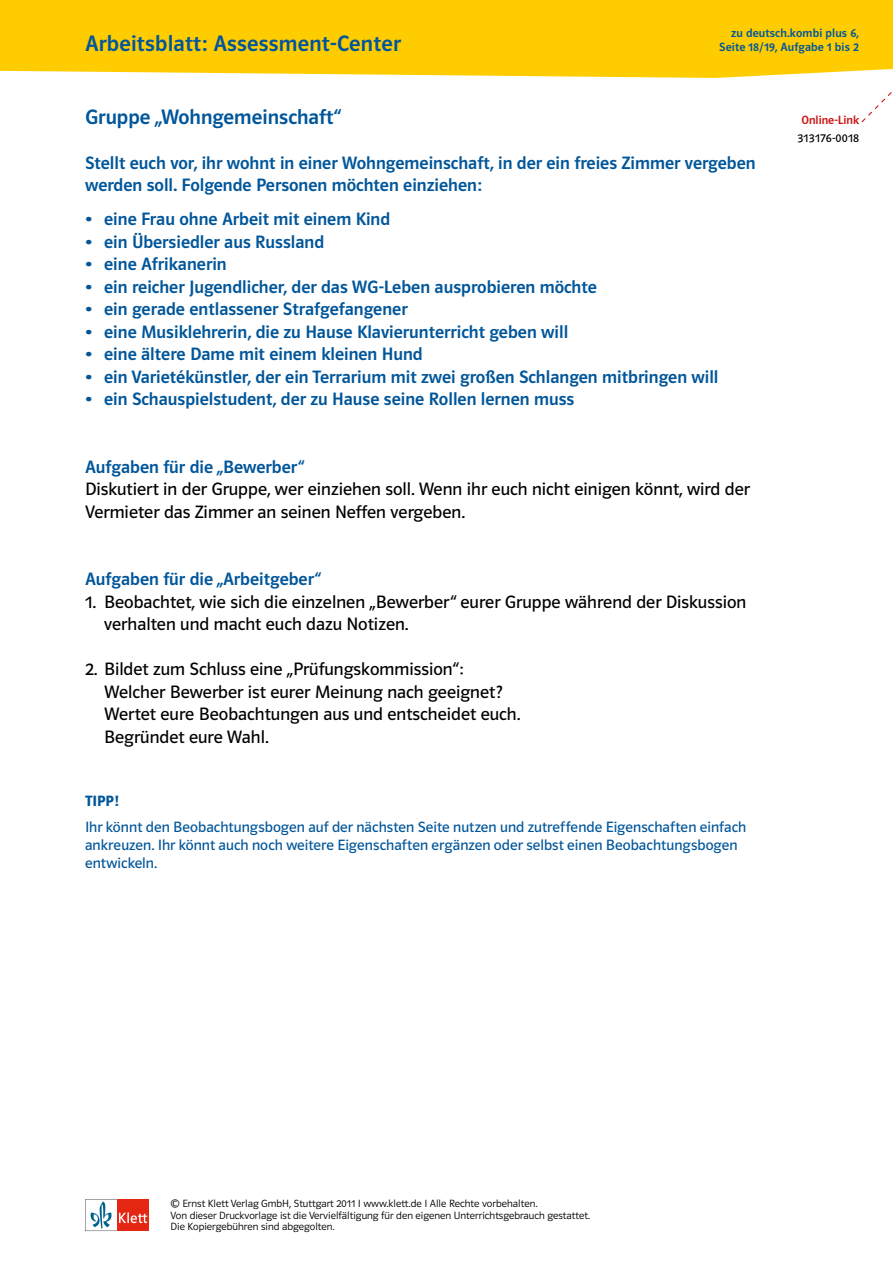
<style>
.page{position:relative;width:893px;height:1263px;background:#fff}
.page>*{position:absolute;margin:0;border:0;box-sizing:border-box;transform-origin:0 0}
.t1{font:22.5px "Polo ST11 K Krftg";letter-spacing:.01em;color:#00569a}
.t2{font:21px "Polo ST11 K Krftg";color:#00569a}
.t3{font:18px/22.5px "Polo ST11 K Krftg";color:#00569a}
.t4{font:18px/22.5px "Polo ST11 K Buch";color:#000}
._4001__Lesetext{font:15px/18px "Polo ST11 K Buch";letter-spacing:.005em;color:#00569a}
._4001__Lesetext-2{font:15px "Polo ST11 K Hfett";color:#00569a}
.t5{font:12px/14.4px "Polo ST11 K Krftg";letter-spacing:.01em;color:#00569a;text-align:right}
.t6{font:12px "Polo ST11 K Krftg";color:#cd1719}
.t7{font:12px "Polo ST11 K Buch";letter-spacing:.03em;color:#000}
.t8{font:10.5px/11.2px "Polo ST11 K Leicht";color:#000}
</style>
<div class="page">
<div style="left:0;top:0;width:893px;height:78px;background:#fc0"></div>
<svg style="left:85px;top:1199px;width:64px;height:32px"></svg>
<svg style="left:860px;top:45px;width:33px;height:78px"></svg>
<p class="t1" style="left:85px;top:31px;width:318px">Arbeitsblatt: Assessment-Center</p>
<p class="t5" style="left:719px;top:25px;width:141px">zu deutsch.kombi plus 6,<br>Seite 18/19, Aufgabe 1 bis 2</p>
<p class="t2" style="left:85px;top:105px;width:258px">Gruppe „Wohngemeinschaft“</p>
<p class="t3" style="left:85px;top:152px;width:672px">Stellt euch vor, ihr wohnt in einer Wohngemeinschaft, in der ein freies Zimmer vergeben werden soll. Folgende Personen möchten einziehen:</p>
<p class="t3" style="left:85px;top:208px;width:307px">• eine Frau ohne Arbeit mit einem Kind</p>
<p class="t3" style="left:85px;top:230px;width:241px">• ein Übersiedler aus Russland</p>
<p class="t3" style="left:85px;top:253px;width:143px">• eine Afrikanerin</p>
<p class="t3" style="left:85px;top:275px;width:513px">• ein reicher Jugendlicher, der das WG-Leben ausprobieren möchte</p>
<p class="t3" style="left:85px;top:298px;width:324px">• ein gerade entlassener Strafgefangener</p>
<p class="t3" style="left:85px;top:320px;width:485px">• eine Musiklehrerin, die zu Hause Klavierunterricht geben will</p>
<p class="t3" style="left:85px;top:343px;width:339px">• eine ältere Dame mit einem kleinen Hund</p>
<p class="t3" style="left:85px;top:365px;width:635px">• ein Varietékünstler, der ein Terrarium mit zwei großen Schlangen mitbringen will</p>
<p class="t3" style="left:85px;top:388px;width:491px">• ein Schauspielstudent, der zu Hause seine Rollen lernen muss</p>
<p class="t3" style="left:85px;top:455px;width:221px">Aufgaben für die „Bewerber“</p>
<p class="t4" style="left:85px;top:478px;width:666px">Diskutiert in der Gruppe, wer einziehen soll. Wenn ihr euch nicht einigen könnt, wird der<br>Vermieter das Zimmer an seinen Neffen vergeben.</p>
<p class="t3" style="left:85px;top:568px;width:238px">Aufgaben für die „Arbeitgeber“</p>
<p class="t4" style="left:104px;top:590px;width:644px;text-indent:-19px">1. Beobachtet, wie sich die einzelnen „Bewerber“ eurer Gruppe während der Diskussion verhalten und macht euch dazu Notizen.</p>
<p class="t4" style="left:104px;top:658px;width:418px;text-indent:-19px">2. Bildet zum Schluss eine „Prüfungskommission“:<br>Welcher Bewerber ist eurer Meinung nach geeignet?<br>Wertet eure Beobachtungen aus und entscheidet euch.<br>Begründet eure Wahl.</p>
<p class="_4001__Lesetext-2" style="left:85px;top:792px;width:36px">TIPP!</p>
<p class="_4001__Lesetext" style="left:85px;top:818px;width:663px">Ihr könnt den Beobachtungsbogen auf der nächsten Seite nutzen und zutreffende Eigenschaften einfach ankreuzen. Ihr könnt auch noch weitere Eigenschaften ergänzen oder selbst einen Beobachtungsbogen entwickeln.</p>
<p class="t6" style="left:802px;top:113px;width:59px">Online-Link</p>
<p class="t7" style="left:797px;top:131px;width:63px">313176-0018</p>
<p class="t8" style="left:171px;top:1198px;width:368px">© Ernst Klett Verlag GmbH, Stuttgart 2011 I www.klett.de I Alle Rechte vorbehalten.</p>
<p class="t8" style="left:171px;top:1209px;width:421px">Von dieser Druckvorlage ist die Vervielfältigung für den eigenen Unterrichtsgebrauch gestattet.<br>Die Kopiergebühren sind abgegolten.</p>
</div>
